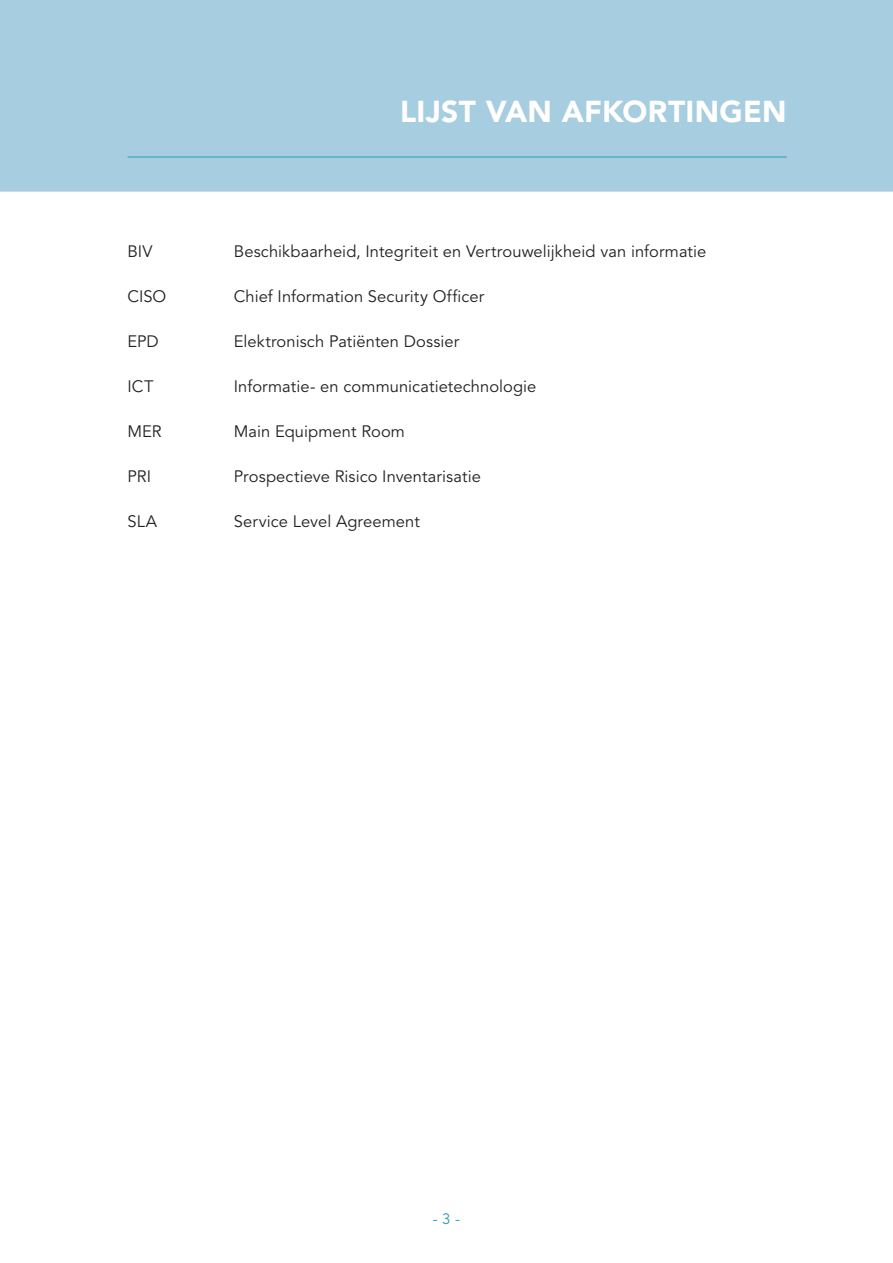
<style>
.page{position:relative;width:893px;height:1263px;background:#fff}
.page>*{position:absolute;margin:0;border:0;box-sizing:border-box;transform-origin:0 0}
.t1{font:900 30px "Avenir LT Std";letter-spacing:.01em;color:#fff}
.t2{font:16.5px "Avenir LT Std";letter-spacing:.005em;color:#231f20}
.t3{font:15px "Avenir LT Std";color:#2f97b9}
</style>
<div class="page">
<div style="left:0;top:0;width:893px;height:192px;background:#a7cde0"></div>
<hr style="left:128px;top:157px;width:659px;height:1px;background:#2f97b9">
<h1 class="t1" style="left:400px;top:93px;width:388px">LIJST VAN AFKORTINGEN</h1>
<p class="t2" style="left:128px;top:241px;width:26px">BIV</p>
<p class="t2" style="left:234px;top:241px;width:474px">Beschikbaarheid, Integriteit en Vertrouwelijkheid van informatie</p>
<p class="t2" style="left:128px;top:286px;width:40px">CISO</p>
<p class="t2" style="left:234px;top:286px;width:252px">Chief Information Security Officer</p>
<p class="t2" style="left:128px;top:331px;width:33px">EPD</p>
<p class="t2" style="left:234px;top:331px;width:227px">Elektronisch Patiënten Dossier</p>
<p class="t2" style="left:128px;top:376px;width:27px">ICT</p>
<p class="t2" style="left:234px;top:376px;width:304px">Informatie- en communicatietechnologie</p>
<p class="t2" style="left:128px;top:421px;width:36px">MER</p>
<p class="t2" style="left:234px;top:421px;width:173px">Main Equipment Room</p>
<p class="t2" style="left:128px;top:466px;width:25px">PRI</p>
<p class="t2" style="left:234px;top:466px;width:249px">Prospectieve Risico Inventarisatie</p>
<p class="t2" style="left:128px;top:511px;width:31px">SLA</p>
<p class="t2" style="left:234px;top:511px;width:188px">Service Level Agreement</p>
<p class="t3" style="left:433px;top:1210px;width:29px">- 3 -</p>
</div>
